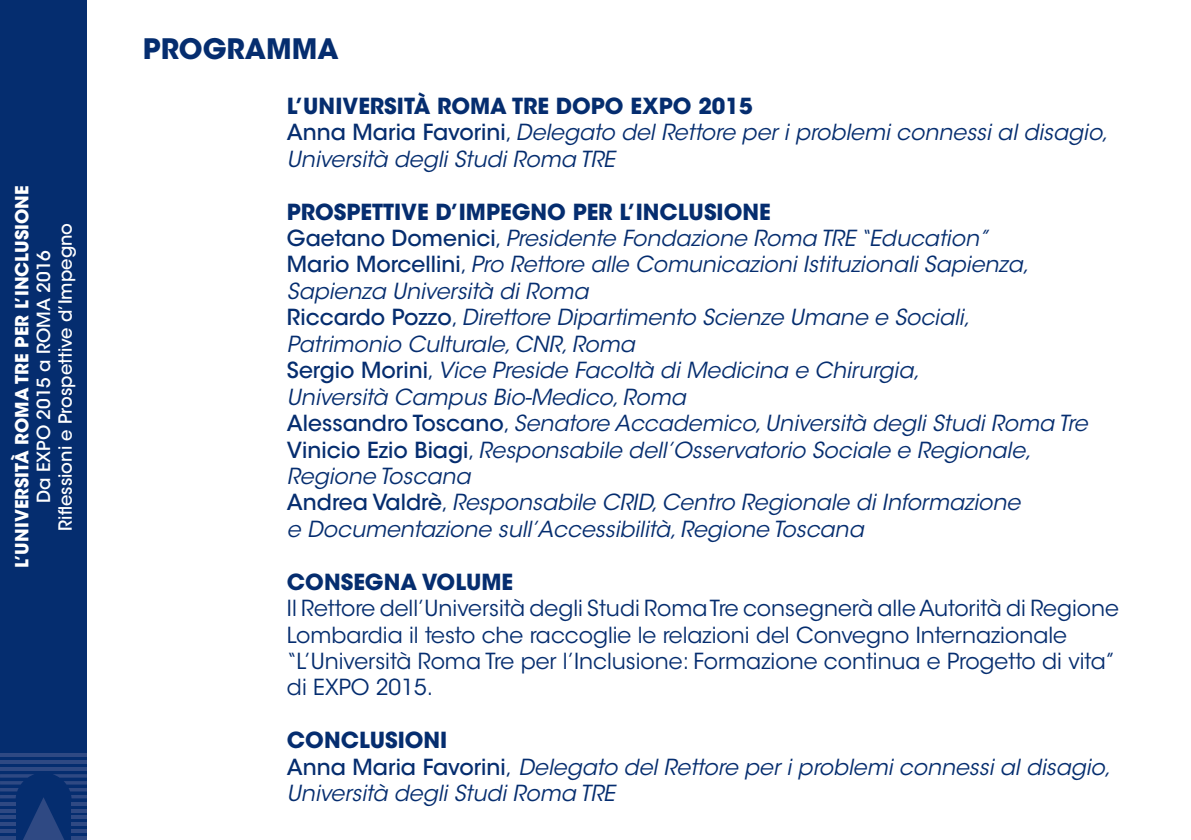
<style>
.page{position:relative;width:1191px;height:840px;background:#fff}
.page>*{position:absolute;margin:0;border:0;box-sizing:border-box;transform-origin:0 0}
.t1{font:700 28px "ITC Avant Garde Std";color:#052d6f}
.t2{font:italic 22px "ITC Avant Garde Std";color:#052d6f}
.t3{font:22px/26.4px "ITC Avant Garde Std";color:#052d6f}
.t4{font:700 22px "ITC Avant Garde Std";color:#052d6f}
.t5{font:500 18px "ITC Avant Garde Std";color:#fff}
.t6{font:700 18px "ITC Avant Garde Std";color:#fff}
.s1{font-weight:500;font-style:normal}
.s2{font-style:normal}
</style>
<div class="page">
<div style="left:0;top:0;width:87px;height:839px;background:#052d6f"></div>
<svg style="left:0;top:767px;width:87px;height:3px"></svg>
<svg style="left:0;top:760px;width:87px;height:3px"></svg>
<hr style="left:0;top:753px;width:87px;height:3px;background:#2f4983">
<svg style="left:0;top:774px;width:87px;height:65px"></svg>
<p class="t6" style="left:10px;top:567px;width:383px;rotate:-90deg">L’UNIVERSITÀ ROMA TRE PER L’INCLUSIONE</p>
<p class="t5" style="left:54px;top:530px;width:309px;rotate:-90deg">Riflessioni e Prospettive d’Impegno</p>
<p class="t5" style="left:32px;top:503px;width:254px;rotate:-90deg">Da EXPO 2015 a ROMA 2016</p>
<p class="t1" style="left:143px;top:30px;width:197px">PROGRAMMA</p>
<p class="t4" style="left:287px;top:91px;width:467px">L’UNIVERSITÀ ROMA TRE DOPO EXPO 2015</p>
<p class="t2" style="left:287px;top:119px;width:822px"><span class="s1">Anna Maria Favorini</span><span class="s2">,</span> Delegato del Rettore per i problemi connessi al disagio,</p>
<p class="t2" style="left:287px;top:145px;width:330px">Università degli Studi Roma TRE</p>
<p class="t4" style="left:287px;top:197px;width:485px">PROSPETTIVE D’IMPEGNO PER L’INCLUSIONE</p>
<p class="t2" style="left:287px;top:224px;width:703px"><span class="s1">Gaetano Domenici</span><span class="s2">,</span> Presidente Fondazione Roma TRE “Education”</p>
<p class="t2" style="left:287px;top:251px;width:743px"><span class="s1">Mario Morcellini</span><span class="s2">,</span> Pro Rettore alle Comunicazioni Istituzionali Sapienza,</p>
<p class="t2" style="left:287px;top:277px;width:303px">Sapienza Università di Roma</p>
<p class="t2" style="left:287px;top:304px;width:684px"><span class="s1">Riccardo Pozzo</span><span class="s2">,</span> Direttore Dipartimento Scienze Umane e Sociali,</p>
<p class="t2" style="left:287px;top:330px;width:349px">Patrimonio Culturale, CNR, Roma</p>
<p class="t2" style="left:287px;top:356px;width:634px"><span class="s1">Sergio Morini</span><span class="s2">,</span> Vice Preside Facoltà di Medicina e Chirurgia,</p>
<p class="t2" style="left:287px;top:383px;width:400px">Università Campus Bio-Medico, Roma</p>
<p class="t2" style="left:287px;top:409px;width:802px"><span class="s1">Alessandro Toscano</span><span class="s2">,</span> Senatore Accademico, Università degli Studi Roma Tre</p>
<p class="t2" style="left:287px;top:436px;width:746px"><span class="s1">Vinicio Ezio Biagi</span><span class="s2">,</span> Responsabile dell’Osservatorio Sociale e Regionale,</p>
<p class="t2" style="left:287px;top:462px;width:185px">Regione Toscana</p>
<p class="t2" style="left:287px;top:488px;width:735px"><span class="s1">Andrea Valdrè</span><span class="s2">,</span> Responsabile CRID, Centro Regionale di Informazione</p>
<p class="t2" style="left:287px;top:515px;width:578px">e Documentazione sull’Accessibilità, Regione Toscana</p>
<p class="t4" style="left:287px;top:567px;width:228px">CONSEGNA VOLUME</p>
<p class="t3" style="left:287px;top:595px;width:833px">Il Rettore dell’Università degli Studi Roma Tre consegnerà alle Autorità di Regione<br>Lombardia il testo che raccoglie le relazioni del Convegno Internazionale</p>
<p class="t3" style="left:287px;top:647px;width:830px">“L’Università Roma Tre per l’Inclusione: Formazione continua e Progetto di vita”</p>
<p class="t3" style="left:287px;top:674px;width:148px">di EXPO 2015.</p>
<p class="t4" style="left:287px;top:725px;width:162px">CONCLUSIONI</p>
<p class="t2" style="left:287px;top:752px;width:825px"><span class="s1">Anna Maria Favorini</span><span class="s2">,</span> Delegato del Rettore per i problemi connessi al disagio,</p>
<p class="t2" style="left:287px;top:779px;width:330px">Università degli Studi Roma TRE</p>
</div>
